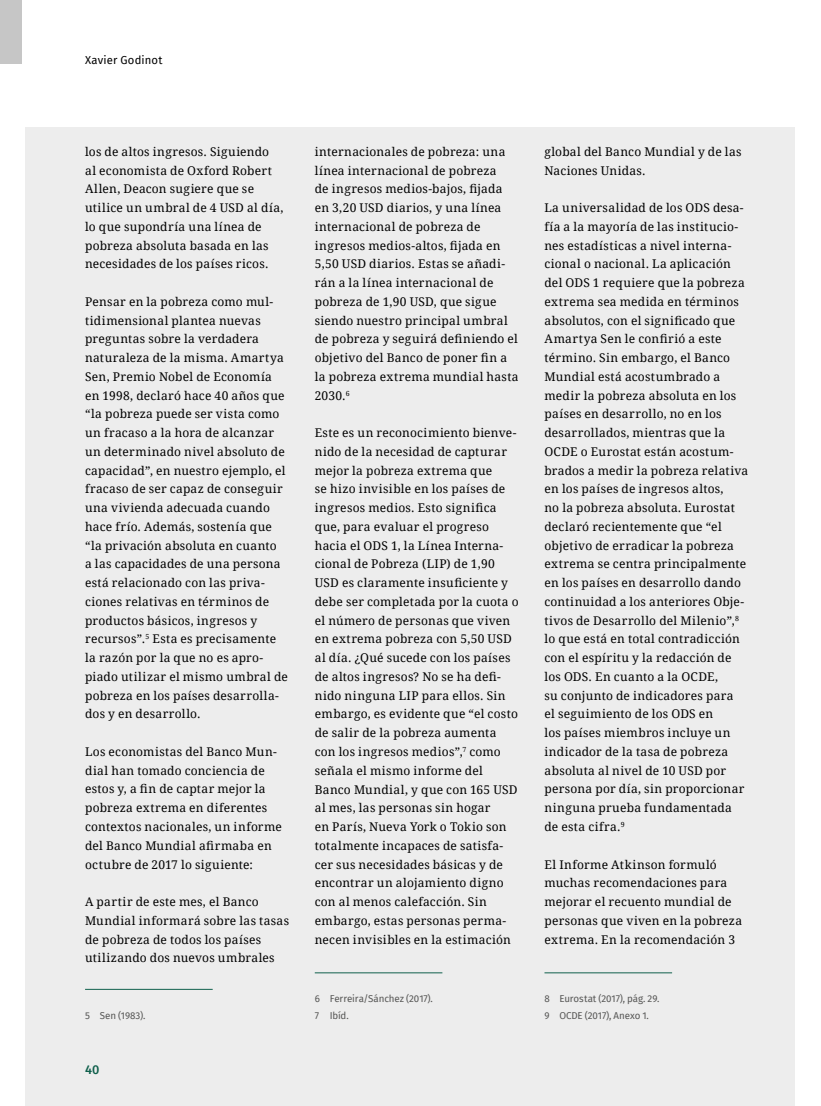
<style>
.page{position:relative;width:821px;height:1106px;background:#fff}
.page>*{position:absolute;margin:0;border:0;box-sizing:border-box;transform-origin:0 0}
.t1{font:500 12.75px "Fira Sans";color:#10604c}
.t2{font:12px/18.8px "Droid Serif";letter-spacing:.02em;color:#000}
.t3{font:11.25px "Fira Sans";letter-spacing:.015em;color:#000}
.t4{font:9.75px/16.5px "Fira Sans";letter-spacing:-.01em;color:#575756}
</style>
<div class="page">
<div style="left:26px;top:128px;width:769px;height:978px;background:#ededed"></div>
<div style="left:0;top:0;width:21px;height:64px;background:#c6c6c6"></div>
<hr style="left:85px;top:989px;width:128px;height:1px;background:#10604c">
<hr style="left:315px;top:972px;width:127px;height:1px;background:#10604c">
<hr style="left:544px;top:972px;width:128px;height:1px;background:#10604c">
<p class="t3" style="left:85px;top:51px;width:79px">Xavier Godinot</p>
<p class="t2" style="left:85px;top:142px;width:200px">los de altos ingresos. Siguiendo<br>al economista de Oxford Robert<br>Allen, Deacon sugiere que se utilice un umbral de 4 USD al día, lo que supondría una línea de pobreza absoluta basada en las necesidades de los países ricos.</p>
<p class="t2" style="left:85px;top:292px;width:204px">Pensar en la pobreza como mul&shy;tidimensional plantea nuevas preguntas sobre la verdadera naturaleza de la misma. Amartya<br>Sen, Premio Nobel de Economía en 1998, declaró hace 40 años que “la pobreza puede ser vista como un fracaso a la hora de alcanzar un determinado nivel absoluto de capacidad”, en nuestro ejemplo, el fracaso de ser capaz de conseguir una vivienda adecuada cuando hace frío. Además, sostenía que “la privación absoluta en cuanto<br>a las capacidades de una persona está relacionado con las priva&shy;ciones relativas en términos de productos básicos, ingresos y recursos”.<sup>5</sup> Esta es precisamente la razón por la que no es apro&shy;piado utilizar el mismo umbral de pobreza en los países desarrolla&shy;dos y en desarrollo.</p>
<p class="t2" style="left:85px;top:742px;width:198px">Los economistas del Banco Mun&shy;dial han tomado conciencia de estos y, a fin de captar mejor la pobreza extrema en diferentes contextos nacionales, un informe del Banco Mundial afirmaba en octubre de 2017 lo siguiente:</p>
<p class="t2" style="left:85px;top:892px;width:205px">A partir de este mes, el Banco<br>Mundial informará sobre las tasas de pobreza de todos los países utilizando dos nuevos umbrales</p>
<p class="t4" style="left:85px;top:1006px;width:62px">5 Sen (1983).</p>
<p class="t1" style="left:85px;top:1059px;width:16px">40</p>
<p class="t2" style="left:315px;top:142px;width:205px">internacionales de pobreza: una línea internacional de pobreza<br>de ingresos medios-bajos, fijada en 3,20 USD diarios, y una línea internacional de pobreza de ingresos medios-altos, fijada en<br>5,50 USD diarios. Estas se añadi&shy;rán a la línea internacional de pobreza de 1,90 USD, que sigue siendo nuestro principal umbral de pobreza y seguirá definiendo el objetivo del Banco de poner fin a la pobreza extrema mundial hasta<br>2030.<sup>6</sup></p>
<p class="t2" style="left:315px;top:423px;width:205px">Este es un reconocimiento bienve&shy;nido de la necesidad de capturar mejor la pobreza extrema que<br>se hizo invisible en los países de ingresos medios. Esto significa que, para evaluar el progreso hacia el ODS 1, la Línea Interna&shy;cional de Pobreza (LIP) de 1,90<br>USD es claramente insuficiente y debe ser completada por la cuota o el número de personas que viven en extrema pobreza con 5,50 USD al día. ¿Qué sucede con los países de altos ingresos? No se ha defi&shy;nido ninguna LIP para ellos. Sin embargo, es evidente que “el costo de salir de la pobreza aumenta con los ingresos medios”,<sup>7</sup> como señala el mismo informe del<br>Banco Mundial, y que con 165 USD al mes, las personas sin hogar<br>en París, Nueva York o Tokio son totalmente incapaces de satisfa&shy;cer sus necesidades básicas y de encontrar un alojamiento digno con al menos calefacción. Sin embargo, estas personas perma&shy;necen invisibles en la estimación</p>
<p class="t4" style="left:315px;top:990px;width:120px">6 Ferreira/Sánchez (2017).<br>7 Ibíd.</p>
<p class="t2" style="left:544px;top:142px;width:198px">global del Banco Mundial y de las<br>Naciones Unidas.</p>
<p class="t2" style="left:544px;top:198px;width:205px">La universalidad de los ODS desa&shy;fía a la mayoría de las institucio&shy;nes estadísticas a nivel interna&shy;cional o nacional. La aplicación del ODS 1 requiere que la pobreza extrema sea medida en términos absolutos, con el significado que<br>Amartya Sen le confirió a este término. Sin embargo, el Banco<br>Mundial está acostumbrado a medir la pobreza absoluta en los países en desarrollo, no en los desarrollados, mientras que la<br>OCDE o Eurostat están acostum&shy;brados a medir la pobreza relativa en los países de ingresos altos,<br>no la pobreza absoluta. Eurostat declaró recientemente que “el objetivo de erradicar la pobreza extrema se centra principalmente en los países en desarrollo dando continuidad a los anteriores Obje&shy;tivos de Desarrollo del Milenio”,<sup>8 </sup>lo que está en total contradicción con el espíritu y la redacción de los ODS. En cuanto a la OCDE,<br>su conjunto de indicadores para<br>el seguimiento de los ODS en<br>los países miembros incluye un indicador de la tasa de pobreza absoluta al nivel de 10 USD por persona por día, sin proporcionar ninguna prueba fundamentada de esta cifra.<sup>9</sup></p>
<p class="t2" style="left:544px;top:854px;width:199px">El Informe Atkinson formuló muchas recomendaciones para mejorar el recuento mundial de personas que viven en la pobreza extrema. En la recomendación 3</p>
<p class="t4" style="left:544px;top:990px;width:116px">8 Eurostat (2017), pág. 29.<br>9 OCDE (2017), Anexo 1.</p>
</div>
